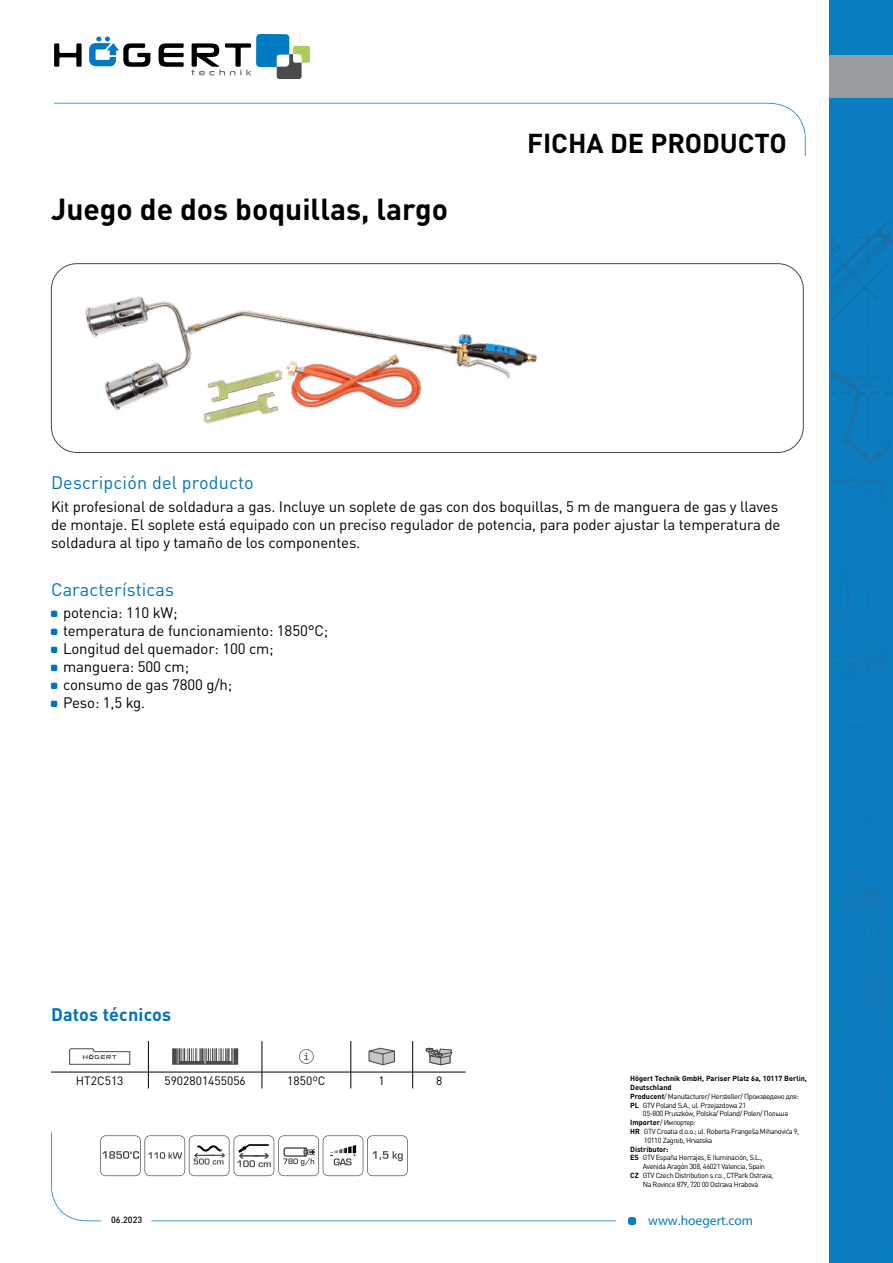
<style>
.page{position:relative;width:893px;height:1263px;background:#fff}
.page>*{position:absolute;margin:0;border:0;box-sizing:border-box;transform-origin:0 0}
.t1{font:700 30px "DIN Pro";color:#000}
.t2{font:700 27px "DIN Pro";color:#000}
.t3{font:18px "DIN Pro";letter-spacing:.01em;color:#0074bc}
.t4{font:700 18px "DIN Pro";letter-spacing:.01em;color:#0074bc}
.t5{font:15px/18px "DIN Pro";letter-spacing:-.01em;color:#000}
.t6{font:13.5px "Myriad Pro";color:#087dbf}
.t7{font:12px "DIN Pro";color:#000}
.t8{font:500 9px "DIN Pro";color:#000}
.t9{font:7.35px "DIN Pro";letter-spacing:-.05em;color:#000}
.t10{font:700 7.35px "DIN Pro";color:#000}
.s1{font-weight:700}
</style>
<div class="page">
<svg style="left:54px;top:43px;width:28px;height:24px"></svg>
<svg style="left:159px;top:43px;width:25px;height:24px"></svg>
<svg style="left:89px;top:37px;width:61px;height:30px"></svg>
<svg style="left:191px;top:34px;width:119px;height:45px"></svg>
<svg style="left:54px;top:103px;width:752px;height:53px"></svg>
<div style="left:628px;top:1217px;width:8px;height:8px;background:#087dbf;border-radius:3px"></div>
<svg style="left:51px;top:1132px;width:565px;height:89px"></svg>
<div style="left:830px;top:0;width:63px;height:1263px;background:#087dbf"></div>
<img style="left:831px;top:273px;width:50px;height:56px">
<img style="left:867px;top:222px;width:24px;height:44px">
<img style="left:831px;top:222px;width:56px;height:42px">
<svg style="left:831px;top:341px;width:60px;height:565px"></svg>
<img style="left:863px;top:906px;width:28px;height:76px">
<img style="left:831px;top:877px;width:60px;height:2px">
<img style="left:848px;top:647px;width:43px;height:3px">
<div style="left:830px;top:56px;width:63px;height:42px;background:#999c9e"></div>
<div style="left:51px;top:263px;width:753px;height:190px;border:1px solid #4a4a49;border-radius:26px"></div>
<hr style="left:148px;top:1041px;width:1px;height:31px;background:#000">
<hr style="left:262px;top:1041px;width:1px;height:31px;background:#000">
<hr style="left:351px;top:1041px;width:1px;height:31px;background:#000">
<hr style="left:412px;top:1041px;width:1px;height:31px;background:#000">
<hr style="left:51px;top:1072px;width:97px;height:1px;background:#000">
<hr style="left:148px;top:1072px;width:114px;height:1px;background:#000">
<svg style="left:148px;top:1072px;width:1px;height:16px"></svg>
<hr style="left:262px;top:1072px;width:89px;height:1px;background:#000">
<svg style="left:262px;top:1072px;width:1px;height:16px"></svg>
<hr style="left:351px;top:1072px;width:62px;height:1px;background:#000">
<svg style="left:351px;top:1072px;width:1px;height:16px"></svg>
<hr style="left:413px;top:1072px;width:53px;height:1px;background:#000">
<svg style="left:412px;top:1072px;width:1px;height:16px"></svg>
<svg style="left:69px;top:1048px;width:61px;height:17px"></svg>
<svg style="left:172px;top:1048px;width:66px;height:17px"></svg>
<svg style="left:299px;top:1049px;width:15px;height:15px"></svg>
<svg style="left:368px;top:1048px;width:27px;height:17px"></svg>
<svg style="left:426px;top:1048px;width:26px;height:17px"></svg>
<img style="left:85px;top:296px;width:452px;height:128px">
<svg style="left:100px;top:1135px;width:308px;height:41px"></svg>
<h1 class="t1" style="left:51px;top:184px;width:398px">Juego de dos boquillas, largo</h1>
<h2 class="t2" style="left:527px;top:121px;width:261px">FICHA DE PRODUCTO</h2>
<h3 class="t3" style="left:51px;top:471px;width:204px">Descripción del producto</h3>
<p class="t5" style="left:51px;top:497px;width:731px">Kit profesional de soldadura a gas. Incluye un soplete de gas con dos boquillas, 5 m de manguera de gas y llaves de montaje. El soplete está equipado con un preciso regulador de potencia, para poder ajustar la temperatura de soldadura al tipo y tamaño de los componentes.</p>
<h3 class="t3" style="left:51px;top:577px;width:124px">Características</h3>
<h3 class="t5" style="left:63px;top:603px;width:267px">potencia: 110 kW;<br>temperatura de funcionamiento: 1850°C;<br>Longitud del quemador: 100 cm; manguera: 500 cm;<br>consumo de gas 7800 g/h;<br>Peso: 1,5 kg.</h3>
<h3 class="t4" style="left:51px;top:999px;width:122px">Datos técnicos</h3>
<h3 class="t7" style="left:76px;top:1072px;width:49px">HT2C513</h3>
<h3 class="t7" style="left:164px;top:1072px;width:83px">5902801455056</h3>
<h3 class="t7" style="left:287px;top:1072px;width:40px">1850ºC</h3>
<h3 class="t7" style="left:379px;top:1072px;width:8px">1</h3>
<h3 class="t7" style="left:436px;top:1072px;width:8px">8</h3>
<p class="t10" style="left:630px;top:1072px;width:178px">Högert Technik GmbH, Pariser Platz 6a, 10117 Berlin,</p>
<p class="t10" style="left:630px;top:1081px;width:43px">Deutschland</p>
<p class="t9" style="left:630px;top:1091px;width:170px"><span class="s1">Producent</span>/ Manufacturer/ Hersteller/ Произведено для:</p>
<p class="t9" style="left:630px;top:1100px;width:117px"><span class="s1">PL</span> GTV Poland S.A., ul. Przejazdowa 21</p>
<p class="t9" style="left:643px;top:1109px;width:147px">05-800 Pruszków, Polska/ Poland/ Polen/ Польша</p>
<p class="t9" style="left:630px;top:1117px;width:67px"><span class="s1">Importer</span>/ Импортер:</p>
<p class="t9" style="left:630px;top:1126px;width:171px"><span class="s1">HR</span> GTV Croatia d.o.o.; ul. Roberta Frangeša Mihanovića 9,</p>
<p class="t9" style="left:644px;top:1135px;width:70px">10110 Zagreb, Hrvatska</p>
<p class="t10" style="left:630px;top:1143px;width:40px">Distributor:</p>
<p class="t9" style="left:630px;top:1153px;width:134px"><span class="s1">ES</span> GTV España Herrajes, E Iluminación, S.L.,</p>
<p class="t9" style="left:643px;top:1161px;width:124px">Avenida Aragón 308, 46021 Valencia, Spain</p>
<p class="t9" style="left:630px;top:1170px;width:145px"><span class="s1">CZ</span> GTV Czech Distribution s.r.o., CTPark Ostrava,</p>
<p class="t9" style="left:643px;top:1179px;width:117px">Na Rovince 879, 720 00 Ostrava Hrabová</p>
<p class="t8" style="left:111px;top:1213px;width:33px">06.2023</p>
<h3 class="t6" style="left:648px;top:1212px;width:107px">www.hoegert.com</h3>
</div>
